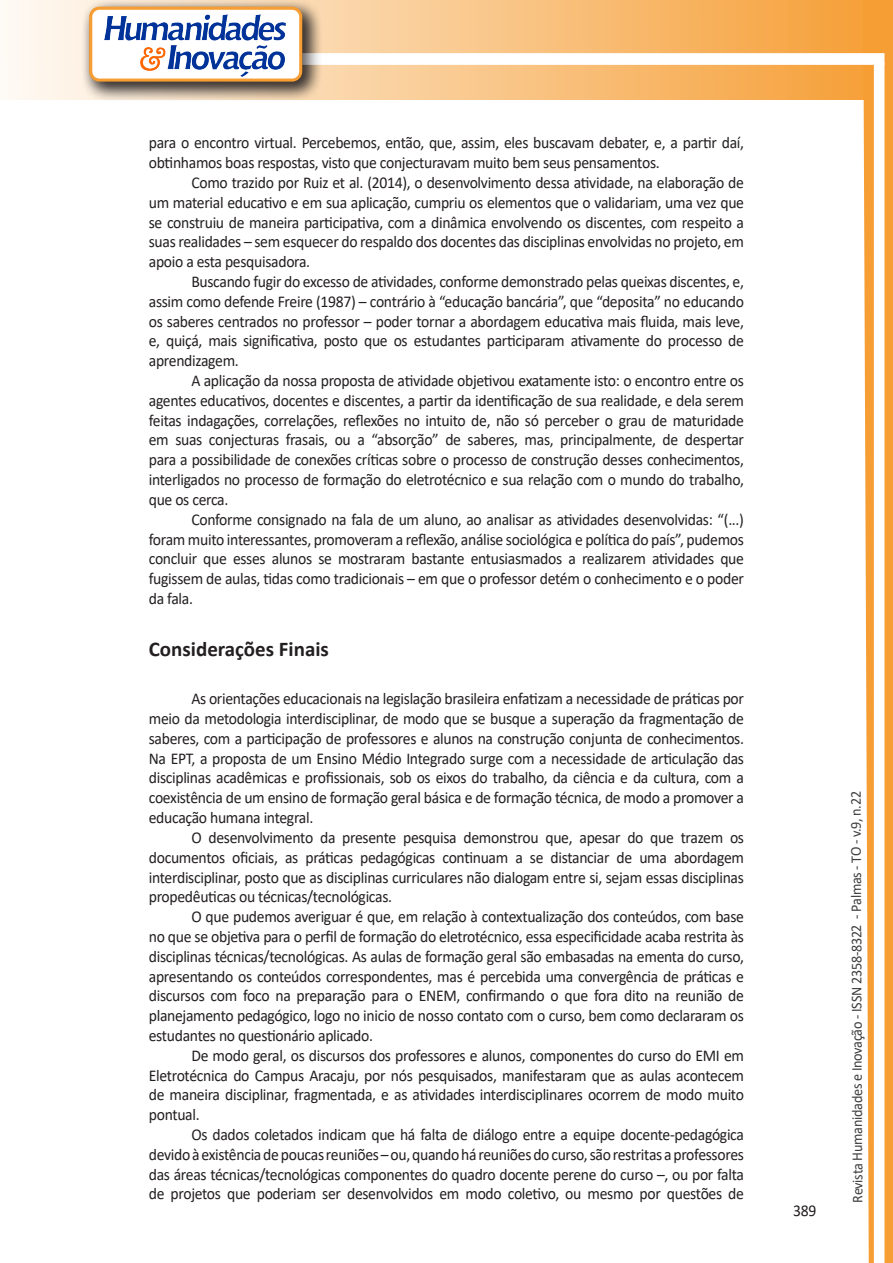
<style>
.page{position:relative;width:893px;height:1263px;background:#fff}
.page>*{position:absolute;margin:0;border:0;box-sizing:border-box;transform-origin:0 0}
.Titulo_2{font:700 21px "Calibri";color:#231f20}
.texto{font:16.5px/19.8px "Calibri";letter-spacing:-.02em;color:#231f20;text-align:justify;scale:.95 1}
.t1{font:15px "Calibri";letter-spacing:-.025em;color:#3e3e3f;scale:.95 1}
</style>
<div class="page">
<svg style="left:5px;top:0;width:858px;height:100px;background:#f9c484"></svg>
<div style="left:302px;top:53px;width:582px;height:12px;background:#fff;border:2px solid #fff"></div>
<svg style="left:863px;top:0;width:30px;height:1263px"></svg>
<div style="left:81px;top:0;width:241px;height:102px;background:#231f20;opacity:.75"></div>
<div style="left:91px;top:8px;width:210px;height:72px;background:#fff;border-radius:9px"></div>
<img style="left:104px;top:14px;width:181px;height:62px">
<div style="left:89px;top:7px;width:213px;height:75px;border:3px solid #f69e34;border-radius:9px"></div>
<p class="texto" style="left:149px;top:133px;width:628px">para o encontro virtual. Percebemos, então, que, assim, eles buscavam debater, e, a partir daí, obtinhamos boas respostas, visto que conjecturavam muito bem seus pensamentos.</p>
<p class="texto" style="left:149px;top:172px;width:628px;text-indent:43px">Como trazido por Ruiz et al. (2014), o desenvolvimento dessa atividade, na elaboração de um material educativo e em sua aplicação, cumpriu os elementos que o validariam, uma vez que se construiu de maneira participativa, com a dinâmica envolvendo os discentes, com respeito a suas realidades – sem esquecer do respaldo dos docentes das disciplinas envolvidas no projeto, em apoio a esta pesquisadora.</p>
<p class="texto" style="left:149px;top:271px;width:628px;text-indent:43px">Buscando fugir do excesso de atividades, conforme demonstrado pelas queixas discentes, e, assim como defende Freire (1987) – contrário à “educação bancária”, que “deposita” no educando os saberes centrados no professor – poder tornar a abordagem educativa mais fluida, mais leve, e, quiçá, mais significativa, posto que os estudantes participaram ativamente do processo de aprendizagem.</p>
<p class="texto" style="left:149px;top:370px;width:628px;text-indent:43px">A aplicação da nossa proposta de atividade objetivou exatamente isto: o encontro entre os agentes educativos, docentes e discentes, a partir da identificação de sua realidade, e dela serem feitas indagações, correlações, reflexões no intuito de, não só perceber o grau de maturidade em suas conjecturas frasais, ou a “absorção” de saberes, mas, principalmente, de despertar para a possibilidade de conexões críticas sobre o processo de construção desses conhecimentos, interligados no processo de formação do eletrotécnico e sua relação com o mundo do trabalho, que os cerca.</p>
<p class="texto" style="left:149px;top:509px;width:628px;text-indent:43px">Conforme consignado na fala de um aluno, ao analisar as atividades desenvolvidas: “(...) foram muito interessantes, promoveram a reflexão, análise sociológica e política do país”, pudemos concluir que esses alunos se mostraram bastante entusiasmados a realizarem atividades que fugissem de aulas, tidas como tradicionais – em que o professor detém o conhecimento e o poder da fala.</p>
<p class="Titulo_2" style="left:149px;top:634px;width:182px">Considerações Finais</p>
<p class="texto" style="left:149px;top:688px;width:628px;text-indent:43px">As orientações educacionais na legislação brasileira enfatizam a necessidade de práticas por meio da metodologia interdisciplinar, de modo que se busque a superação da fragmentação de saberes, com a participação de professores e alunos na construção conjunta de conhecimentos.<br>Na EPT, a proposta de um Ensino Médio Integrado surge com a necessidade de articulação das disciplinas acadêmicas e profissionais, sob os eixos do trabalho, da ciência e da cultura, com a coexistência de um ensino de formação geral básica e de formação técnica, de modo a promover a educação humana integral.</p>
<p class="texto" style="left:149px;top:827px;width:628px;text-indent:43px">O desenvolvimento da presente pesquisa demonstrou que, apesar do que trazem os documentos oficiais, as práticas pedagógicas continuam a se distanciar de uma abordagem interdisciplinar, posto que as disciplinas curriculares não dialogam entre si, sejam essas disciplinas propedêuticas ou técnicas/tecnológicas.</p>
<p class="texto" style="left:149px;top:906px;width:628px;text-indent:43px">O que pudemos averiguar é que, em relação à contextualização dos conteúdos, com base no que se objetiva para o perfil de formação do eletrotécnico, essa especificidade acaba restrita às disciplinas técnicas/tecnológicas. As aulas de formação geral são embasadas na ementa do curso, apresentando os conteúdos correspondentes, mas é percebida uma convergência de práticas e discursos com foco na preparação para o ENEM, confirmando o que fora dito na reunião de planejamento pedagógico, logo no inicio de nosso contato com o curso, bem como declararam os estudantes no questionário aplicado.</p>
<p class="texto" style="left:149px;top:1045px;width:628px;text-indent:43px">De modo geral, os discursos dos professores e alunos, componentes do curso do EMI em Eletrotécnica do Campus Aracaju, por nós pesquisados, manifestaram que as aulas acontecem de maneira disciplinar, fragmentada, e as atividades interdisciplinares ocorrem de modo muito pontual.</p>
<p class="texto" style="left:149px;top:1124px;width:628px;text-indent:43px">Os dados coletados indicam que há falta de diálogo entre a equipe docente-pedagógica devido à existência de poucas reuniões – ou, quando há reuniões do curso, são restritas a professores das áreas técnicas/tecnológicas componentes do quadro docente perene do curso –, ou por falta de projetos que poderiam ser desenvolvidos em modo coletivo, ou mesmo por questões de</p>
<p class="texto" style="left:793px;top:1200px;width:26px">389</p>
<p class="t1" style="left:846px;top:1203px;width:435px;rotate:-90deg">Revista Humanidades e Inovação - ISSN 2358-8322 - Palmas - TO - v.9, n.22</p>
</div>
